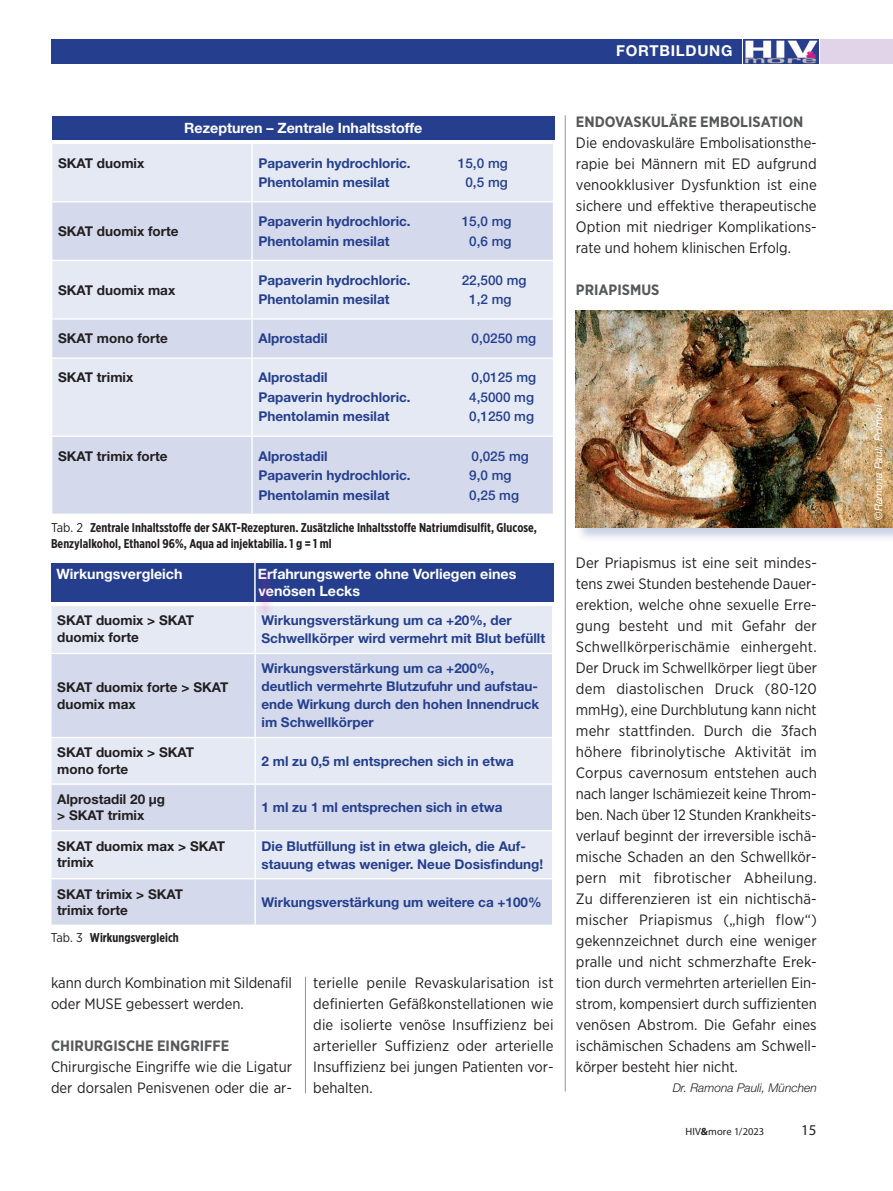
<style>
.page{position:relative;width:893px;height:1191px;background:#fff}
.page>*{position:absolute;margin:0;border:0;box-sizing:border-box;transform-origin:0 0}
.Fliesstext{font:15px/21px "Gotham Narrow";color:#231f20;text-align:justify}
.Fliesstext-2{font:700 15px "Gotham Narrow";color:#57585a}
.Rubriken{font:700 15px "Helvetica Neue";letter-spacing:.05em;color:#fff}
.t1{font:15px "Myriad Pro";color:#231f20}
.Tabelle_grau{font:700 14.25px/16.5px "Helvetica Neue";color:#fff}
.Tabelle_grau-2{font:700 13.5px/18px "Helvetica Neue";color:#253f8e}
.Tabelle_grau-3{font:700 13.5px/16.5px "Helvetica Neue";color:#231f20}
.Tabelle_grau-4{font:500 13.5px "Helvetica Neue";color:#253f8e}
.BU_Text{font:700 12.75px/15.9px "Gotham X Narrow";letter-spacing:.005em;color:#231f20}
.Autor{font:italic 300 12px "Helvetica Neue";color:#231f20}
.BU_Text-2{font:italic 10.5px "Helvetica Neue";color:#fff}
.t2{font:10.5px "Myriad Pro";letter-spacing:.01em;color:#231f20}
.s1{font-family:"Gotham Narrow";font-weight:400}
.s2{font-weight:700}
</style>
<div class="page">
<div style="left:821px;top:39px;width:72px;height:25px;background:#e2d4e8"></div>
<div style="left:51px;top:39px;width:690px;height:25px;background:#253f8e"></div>
<img style="left:744px;top:39px;width:74px;height:25px">
<hr style="left:565px;top:115px;width:1px;height:976px;background:#939598">
<div style="left:52px;top:144px;width:501px;height:57px;background:#e4e9f3"></div>
<svg style="left:52px;top:202px;width:501px;height:311px;background:#dbe0ef"></svg>
<hr style="left:251px;top:144px;width:2px;height:57px;background:#fff">
<hr style="left:251px;top:202px;width:2px;height:58px;background:#fff">
<hr style="left:51px;top:260px;width:201px;height:1px;background:#fff">
<hr style="left:252px;top:260px;width:302px;height:1px;background:#fff">
<hr style="left:251px;top:261px;width:2px;height:57px;background:#fff">
<hr style="left:51px;top:318px;width:201px;height:2px;background:#fff">
<hr style="left:252px;top:318px;width:302px;height:2px;background:#fff">
<hr style="left:251px;top:320px;width:2px;height:37px;background:#fff">
<hr style="left:51px;top:357px;width:201px;height:2px;background:#fff">
<hr style="left:252px;top:357px;width:302px;height:2px;background:#fff">
<hr style="left:251px;top:359px;width:2px;height:76px;background:#fff">
<hr style="left:51px;top:435px;width:201px;height:2px;background:#fff">
<hr style="left:252px;top:435px;width:302px;height:2px;background:#fff">
<hr style="left:251px;top:437px;width:2px;height:76px;background:#fff">
<div style="left:52px;top:117px;width:502px;height:23px;background:#253f8e"></div>
<div style="left:52px;top:606px;width:500px;height:47px;background:#e4e9f3"></div>
<svg style="left:52px;top:654px;width:500px;height:270px;background:#d9dfee"></svg>
<hr style="left:254px;top:606px;width:2px;height:47px;background:#fff">
<hr style="left:254px;top:654px;width:2px;height:83px;background:#fff">
<hr style="left:50px;top:737px;width:205px;height:1px;background:#fff">
<hr style="left:255px;top:737px;width:298px;height:1px;background:#fff">
<hr style="left:254px;top:738px;width:2px;height:45px;background:#fff">
<hr style="left:50px;top:783px;width:205px;height:2px;background:#fff">
<hr style="left:255px;top:783px;width:298px;height:2px;background:#fff">
<hr style="left:254px;top:785px;width:2px;height:45px;background:#fff">
<hr style="left:50px;top:830px;width:205px;height:1px;background:#fff">
<hr style="left:255px;top:830px;width:298px;height:1px;background:#fff">
<hr style="left:254px;top:831px;width:2px;height:47px;background:#fff">
<hr style="left:50px;top:878px;width:205px;height:1px;background:#fff">
<hr style="left:255px;top:878px;width:298px;height:1px;background:#fff">
<hr style="left:254px;top:879px;width:2px;height:45px;background:#fff">
<div style="left:51px;top:563px;width:503px;height:39px;background:#253f8e"></div>
<hr style="left:305px;top:976px;width:1px;height:117px;background:#939598">
<div style="left:575px;top:310px;width:318px;height:233px;background:#253f8e;opacity:.25"></div>
<img style="left:575px;top:310px;width:318px;height:217px">
<div style="left:256px;top:564px;width:18px;height:56px;background:#ed028c;opacity:.81"></div>
<hr style="left:254px;top:561px;width:2px;height:41px;background:#fff">
<p class="Tabelle_grau" style="left:184px;top:119px;width:240px">Rezepturen – Zentrale Inhaltsstoffe</p>
<p class="Tabelle_grau-3" style="left:58px;top:154px;width:88px">SKAT duomix</p>
<p class="Tabelle_grau-2" style="left:258px;top:153px;width:154px">Papaverin hydrochloric.</p>
<p class="Tabelle_grau-4" style="left:458px;top:155px;width:51px">15,0 mg</p>
<p class="Tabelle_grau-2" style="left:258px;top:173px;width:133px">Phentolamin mesilat</p>
<p class="Tabelle_grau-4" style="left:465px;top:174px;width:44px">0,5 mg</p>
<p class="Tabelle_grau-3" style="left:58px;top:223px;width:122px">SKAT duomix forte</p>
<p class="Tabelle_grau-2" style="left:258px;top:212px;width:154px">Papaverin hydrochloric.</p>
<p class="Tabelle_grau-4" style="left:462px;top:213px;width:51px">15,0 mg</p>
<p class="Tabelle_grau-2" style="left:258px;top:232px;width:133px">Phentolamin mesilat</p>
<p class="Tabelle_grau-4" style="left:469px;top:233px;width:44px">0,6 mg</p>
<p class="Tabelle_grau-3" style="left:58px;top:281px;width:119px">SKAT duomix max</p>
<p class="Tabelle_grau-2" style="left:258px;top:271px;width:154px">Papaverin hydrochloric.</p>
<p class="Tabelle_grau-4" style="left:462px;top:272px;width:66px">22,500 mg</p>
<p class="Tabelle_grau-2" style="left:258px;top:290px;width:133px">Phentolamin mesilat</p>
<p class="Tabelle_grau-4" style="left:469px;top:291px;width:44px">1,2 mg</p>
<p class="Tabelle_grau-3" style="left:58px;top:330px;width:111px">SKAT mono forte</p>
<p class="Tabelle_grau-2" style="left:258px;top:329px;width:71px">Alprostadil</p>
<p class="Tabelle_grau-4" style="left:471px;top:330px;width:66px">0,0250 mg</p>
<p class="Tabelle_grau-3" style="left:58px;top:369px;width:77px">SKAT trimix</p>
<p class="Tabelle_grau-2" style="left:258px;top:368px;width:71px">Alprostadil</p>
<p class="Tabelle_grau-4" style="left:471px;top:369px;width:66px">0,0125 mg</p>
<p class="Tabelle_grau-2" style="left:258px;top:388px;width:154px">Papaverin hydrochloric.</p>
<p class="Tabelle_grau-4" style="left:469px;top:389px;width:66px">4,5000 mg</p>
<p class="Tabelle_grau-2" style="left:258px;top:407px;width:133px">Phentolamin mesilat</p>
<p class="Tabelle_grau-4" style="left:469px;top:408px;width:66px">0,1250 mg</p>
<p class="Tabelle_grau-3" style="left:58px;top:447px;width:111px">SKAT trimix forte</p>
<p class="Tabelle_grau-2" style="left:258px;top:446px;width:71px">Alprostadil</p>
<p class="Tabelle_grau-4" style="left:471px;top:448px;width:59px">0,025 mg</p>
<p class="Tabelle_grau-2" style="left:258px;top:466px;width:154px">Papaverin hydrochloric.</p>
<p class="Tabelle_grau-4" style="left:469px;top:467px;width:44px">9,0 mg</p>
<p class="Tabelle_grau-2" style="left:258px;top:485px;width:133px">Phentolamin mesilat</p>
<p class="Tabelle_grau-4" style="left:469px;top:487px;width:51px">0,25 mg</p>
<p class="BU_Text" style="left:51px;top:519px;width:487px"><span class="s1">Tab. 2</span> Zentrale Inhaltsstoffe der SAKT-Rezepturen. Zusätzliche Inhaltsstoffe Natriumdisulfit, Glucose,<br>Benzylalkohol, Ethanol 96%, Aqua ad injektabilia. 1 g = 1 ml</p>
<p class="Tabelle_grau" style="left:56px;top:566px;width:128px">Wirkungsvergleich</p>
<p class="Tabelle_grau" style="left:258px;top:566px;width:260px">Erfahrungswerte ohne Vorliegen eines venösen Lecks</p>
<p class="Tabelle_grau-3" style="left:57px;top:612px;width:138px">SKAT duomix &gt; SKAT duomix forte</p>
<p class="Tabelle_grau-2" style="left:261px;top:611px;width:285px">Wirkungsverstärkung um ca +20%, der<br>Schwellkörper wird vermehrt mit Blut befüllt</p>
<p class="Tabelle_grau-3" style="left:57px;top:678px;width:173px">SKAT duomix forte &gt; SKAT duomix max</p>
<p class="Tabelle_grau-2" style="left:261px;top:659px;width:234px">Wirkungsverstärkung um ca +200%,</p>
<p class="Tabelle_grau-2" style="left:261px;top:677px;width:279px;text-align:justify">deutlich vermehrte Blutzufuhr und aufstau&shy;ende Wirkung durch den hohen Innendruck im Schwellkörper</p>
<p class="Tabelle_grau-3" style="left:57px;top:744px;width:138px">SKAT duomix &gt; SKAT mono forte</p>
<p class="Tabelle_grau-2" style="left:261px;top:751px;width:254px">2 ml zu 0,5 ml entsprechen sich in etwa</p>
<p class="Tabelle_grau-3" style="left:57px;top:790px;width:109px">Alprostadil 20 µg &gt; SKAT trimix</p>
<p class="Tabelle_grau-2" style="left:261px;top:798px;width:242px">1 ml zu 1 ml entsprechen sich in etwa</p>
<p class="Tabelle_grau-3" style="left:57px;top:837px;width:169px">SKAT duomix max &gt; SKAT trimix</p>
<p class="Tabelle_grau-2" style="left:261px;top:836px;width:283px">Die Blutfüllung ist in etwa gleich, die Auf&shy;stauung etwas weniger. Neue Dosisfindung!</p>
<p class="Tabelle_grau-3" style="left:57px;top:885px;width:127px">SKAT trimix &gt; SKAT trimix forte</p>
<p class="Tabelle_grau-2" style="left:261px;top:892px;width:282px">Wirkungsverstärkung um weitere ca +100%</p>
<p class="BU_Text" style="left:51px;top:929px;width:130px"><span class="s1">Tab. 3</span> Wirkungsvergleich</p>
<p class="Fliesstext" style="left:51px;top:972px;width:242px">kann durch Kombination mit Sildenafil oder MUSE gebessert werden.</p>
<p class="Fliesstext-2" style="left:51px;top:1036px;width:180px">CHIRURGISCHE EINGRIFFE</p>
<p class="Fliesstext" style="left:51px;top:1056px;width:242px">Chirurgische Eingriffe wie die Ligatur der dorsalen Penisvenen oder die ar-</p>
<p class="Fliesstext" style="left:313px;top:972px;width:242px">terielle penile Revaskularisation ist definierten Gefäßkonstellationen wie die isolierte venöse Insuffizienz bei arterieller Suffizienz oder arterielle Insuffizienz bei jungen Patienten vor&shy;behalten.</p>
<p class="Rubriken" style="left:616px;top:41px;width:118px">FORTBILDUNG</p>
<p class="Fliesstext-2" style="left:576px;top:112px;width:229px">ENDOVASKULÄRE EMBOLISATION</p>
<p class="Fliesstext" style="left:576px;top:132px;width:242px">Die endovaskuläre Embolisationsthe&shy;rapie bei Männern mit ED aufgrund venookklusiver Dysfunktion ist eine sichere und effektive therapeutische Option mit niedriger Komplikations&shy;rate und hohem klinischen Erfolg.</p>
<p class="Fliesstext-2" style="left:576px;top:280px;width:85px">PRIAPISMUS</p>
<p class="Fliesstext" style="left:576px;top:552px;width:243px">Der Priapismus ist eine seit mindes&shy;tens zwei Stunden bestehende Dauer&shy;erektion, welche ohne sexuelle Erre&shy;gung besteht und mit Gefahr der Schwellkörperischämie einhergeht.<br>Der Druck im Schwellkörper liegt über dem diastolischen Druck (80-120 mmHg), eine Durchblutung kann nicht mehr stattfinden. Durch die 3fach höhere fibrinolytische Aktivität im Corpus cavernosum entstehen auch nach langer Ischämiezeit keine Throm&shy;ben. Nach über 12 Stunden Krankheits&shy;verlauf beginnt der irreversible ischä&shy;mische Schaden an den Schwellkör&shy;pern mit fibrotischer Abheilung.<br>Zu differenzieren ist ein nichtischä&shy;mischer Priapismus („high flow“) gekennzeichnet durch eine weniger pralle und nicht schmerzhafte Erek&shy;tion durch vermehrten arteriellen Ein&shy;strom, kompensiert durch suffizienten venösen Abstrom. Die Gefahr eines ischämischen Schadens am Schwell&shy;körper besteht hier nicht.</p>
<p class="Autor" style="left:673px;top:1080px;width:146px">Dr. Ramona Pauli, München</p>
<p class="t2" style="left:685px;top:1125px;width:80px">HIV<span class="s2">&amp;</span>more 1/2023</p>
<p class="t1" style="left:801px;top:1120px;width:17px">15</p>
<p class="BU_Text-2" style="left:872px;top:519px;width:116px;rotate:-90deg">©Ramona Pauli, Pompei</p>
</div>
